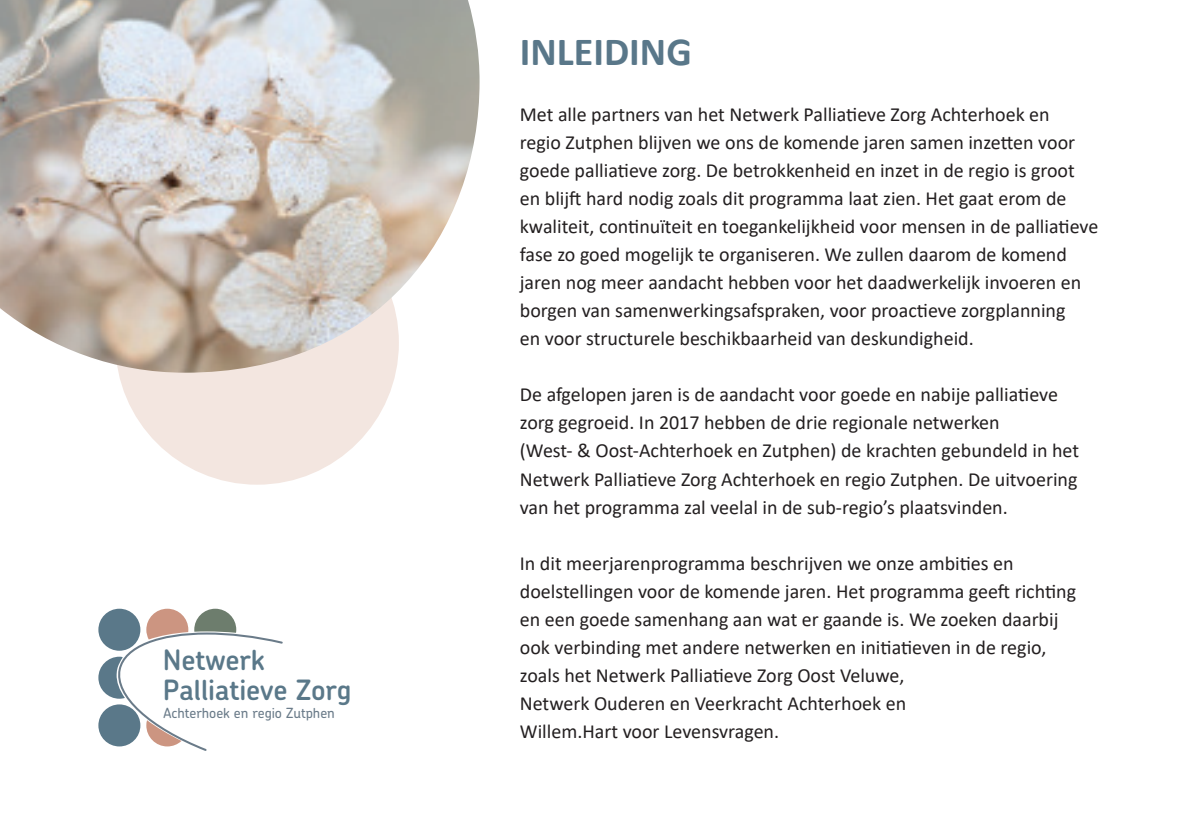
<style>
.page{position:relative;width:1191px;height:840px;background:#fff}
.page>*{position:absolute;margin:0;border:0;box-sizing:border-box;transform-origin:0 0}
.t1{font:700 40px "Calibri";color:#597789}
.t2{font:600 28px/30px "Chevin Pro";letter-spacing:-.005em;color:#5a7889}
.t3{font:20px/28px "Calibri";color:#231f20}
.t4{font:500 14px "Chevin Pro";letter-spacing:-.005em;color:#6a7b89}
</style>
<div class="page">
<div style="left:115px;top:201px;width:284px;height:283px;background:#f3e6e0;border-radius:50%"></div>
<img style="left:0;top:0;width:479px;height:372px">
<svg style="left:98px;top:608px;width:185px;height:142px"></svg>
<h2 class="t2" style="left:163px;top:643px;width:190px">Netwerk<br>Palliatieve Zorg</h2>
<p class="t4" style="left:164px;top:703px;width:173px">Achterhoek en regio Zutphen</p>
<h1 class="t1" style="left:520px;top:23px;width:173px">INLEIDING</h1>
<p class="t3" style="left:520px;top:100px;width:580px">Met alle partners van het Netwerk Palliatieve Zorg Achterhoek en<br>regio Zutphen blijven we ons de komende jaren samen inzetten voor goede palliatieve zorg. De betrokkenheid en inzet in de regio is groot en blijft hard nodig zoals dit programma laat zien. Het gaat erom de kwaliteit, continuïteit en toegankelijkheid voor mensen in de palliatieve fase zo goed mogelijk te organiseren. We zullen daarom de komend jaren nog meer aandacht hebben voor het daadwerkelijk invoeren en borgen van samenwerkingsafspraken, voor proactieve zorgplanning<br>en voor structurele beschikbaarheid van deskundigheid.</p>
<p class="t3" style="left:520px;top:380px;width:561px">De afgelopen jaren is de aandacht voor goede en nabije palliatieve zorg gegroeid. In 2017 hebben de drie regionale netwerken<br>(West- &amp; Oost-Achterhoek en Zutphen) de krachten gebundeld in het Netwerk Palliatieve Zorg Achterhoek en regio Zutphen. De uitvoering van het programma zal veelal in de sub-regio’s plaatsvinden.</p>
<p class="t3" style="left:520px;top:548px;width:558px">In dit meerjarenprogramma beschrijven we onze ambities en doelstellingen voor de komende jaren. Het programma geeft richting en een goede samenhang aan wat er gaande is. We zoeken daarbij ook verbinding met andere netwerken en initiatieven in de regio, zoals het Netwerk Palliatieve Zorg Oost Veluwe,<br>Netwerk Ouderen en Veerkracht Achterhoek en<br>Willem.Hart voor Levensvragen.</p>
</div>
